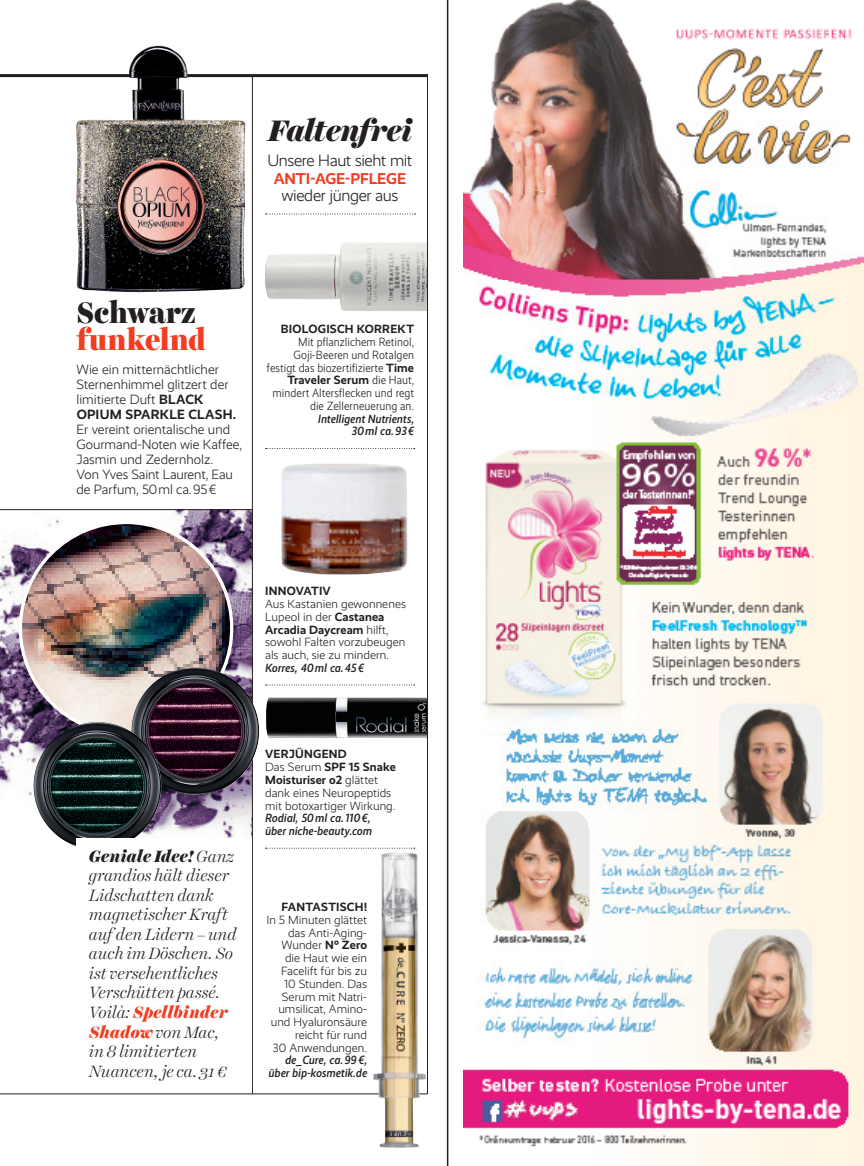
<style>
.page{position:relative;width:864px;height:1166px;background:#fff}
.page>*{position:absolute;margin:0;border:0;box-sizing:border-box;transform-origin:0 0}
.Lauftext_Harriet_Tex{font:900 30px/27px "Harriet Display";letter-spacing:-.01em;color:#ef3e22}
.t1{font:italic 900 30px "Harriet Display";letter-spacing:-.035em;color:#231f20}
.Lauftext_Harriet_Tex-2{font:italic 300 16.5px/19.5px "Harriet Display";letter-spacing:-.005em;color:#231f20}
.t2{font:300 16.5px "Realist";letter-spacing:-.025em;color:#231f20}
.t3{font:700 15.75px "Realist";letter-spacing:-.01em;color:#ef3e22}
.Kastentext_Klein_Rea{font:300 13.5px/15px "Realist";letter-spacing:-.005em;color:#231f20}
.Kastentext_Klein_Rea-2{font:300 12px/12.8px "Realist";letter-spacing:.005em;color:#231f20}
.Kastentext_Klein_Rea-3{font:300 12px/12.8px "Realist Narrow";letter-spacing:.005em;color:#231f20;text-align:right}
.s1{color:#231f20}
.s2{font-weight:700}
.s3{font-family:"Realist";font-weight:700}
.s4{font-weight:500;font-style:italic}
.s5{font-family:"Realist Narrow";font-weight:500;font-style:italic}
.s6{font-weight:900}
.s7{font-weight:900;color:#ef3e22}
.s8{font-family:"Realist Narrow"}
</style>
<div class="page">
<img style="left:0;top:510px;width:252px;height:336px">
<hr style="left:0;top:74px;width:427px;height:3px;background:#231f20">
<hr style="left:0;top:1093px;width:427px;height:1px;background:#231f20">
<hr style="left:0;top:509px;width:252px;height:1px;background:#231f20">
<hr style="left:252px;top:75px;width:1px;height:1018px;background:#231f20">
<img style="left:373px;top:852px;width:53px;height:295px">
<img style="left:281px;top:464px;width:126px;height:110px">
<img style="left:266px;top:697px;width:161px;height:40px">
<img style="left:20px;top:522px;width:212px;height:211px;border-radius:106px">
<img style="left:160px;top:667px;width:33px;height:11px">
<img style="left:62px;top:722px;width:33px;height:10px">
<img style="left:76px;top:46px;width:169px;height:246px">
<img style="left:265px;top:242px;width:162px;height:69px">
<hr style="left:427px;top:74px;width:1px;height:1019px;background:#231f20">
<svg style="left:265px;top:213px;width:150px;height:1px"></svg>
<svg style="left:265px;top:448px;width:149px;height:1px"></svg>
<svg style="left:265px;top:847px;width:149px;height:1px"></svg>
<div style="left:76px;top:837px;width:176px;height:253px;background:#fff"></div>
<svg style="left:446px;top:0;width:3px;height:1165px;background:#908e8f"></svg>
<img style="left:463px;top:0;width:400px;height:1165px">
<svg style="left:265px;top:684px;width:149px;height:1px"></svg>
<p class="t1" style="left:268px;top:109px;width:146px">Faltenfrei</p>
<p class="t2" style="left:267px;top:151px;width:146px">Unsere Haut sieht mit</p>
<p class="t3" style="left:274px;top:169px;width:134px">ANTI-AGE-PFLEGE</p>
<p class="t2" style="left:281px;top:186px;width:118px">wieder jünger aus</p>
<p class="Lauftext_Harriet_Tex" style="left:77px;top:298px;width:130px"><span class="s1">Schwarz </span>funkelnd</p>
<p class="Kastentext_Klein_Rea" style="left:77px;top:361px;width:167px">Wie ein mitternächtlicher<br>Sternenhimmel glitzert der limitierte Duft <span class="s2">BLACK<br>OPIUM SPARKLE CLASH.<br></span>Er vereint orientalische und<br>Gourmand-Noten wie Kaffee,<br>Jasmin und Zedernholz.<br>Von Yves Saint Laurent, Eau de Parfum, 50ml ca.95€</p>
<p class="Kastentext_Klein_Rea-3" style="left:266px;top:323px;width:149px"><span class="s3">BIOLOGISCH KORREKT<br></span>Mit pflanzlichem Retinol,<br>Goji-Beeren und Rotalgen festigt das biozertifizierte <span class="s3">Time<br>Traveler Serum</span> die Haut, mindert Altersflecken und regt die Zellerneuerung an.<br><span class="s4">Intelligent Nutrients,<br>30ml ca.93€</span></p>
<p class="Kastentext_Klein_Rea-2" style="left:265px;top:584px;width:142px"><span class="s2">INNOVATIV<br></span>Aus Kastanien gewonnenes<br>Lupeol in der <span class="s2">Castanea<br>Arcadia Daycream</span> hilft, sowohl Falten vorzubeugen als auch, sie zu mindern.<br><span class="s5">Korres, 40ml ca.45€</span></p>
<p class="Lauftext_Harriet_Tex-2" style="left:89px;top:846px;width:149px"><span class="s6">Geniale Idee!</span> Ganz grandios hält dieser<br>Lidschatten dank magnetischer Kraft auf den Lidern – und auch im Döschen. So ist versehentliches<br>Verschütten passé.<br>Voilà: <span class="s7">Spellbinder<br>Shadow</span> von Mac, in 8 limitierten<br>Nuancen, je ca.31€</p>
<p class="Kastentext_Klein_Rea-2" style="left:265px;top:748px;width:132px"><span class="s2">VERJÜNGEND<br></span>Das Serum <span class="s2">SPF 15 Snake<br>Moisturiser o2</span> glättet dank eines Neuropeptids mit botoxartiger Wirkung<span class="s8">.<br></span><span class="s5">Rodial, 50ml ca.110€,<br>über niche-beauty.com</span></p>
<p class="Kastentext_Klein_Rea-2" style="left:266px;top:900px;width:102px;text-align:right"><span class="s2">FANTASTISCH!<br></span>In 5 Minuten glättet das Anti-Aging-<br>Wunder <span class="s2">N° Zero </span>die Haut wie ein<br>Facelift für bis zu<br>10 Stunden. Das<br>Serum mit Natri&shy;umsilicat, Amino&shy;und Hyaluronsäure reicht für rund<br>30 Anwendungen. <span class="s5">de_Cure, ca.99€, über bip-kosmetik.de</span></p>
</div>
